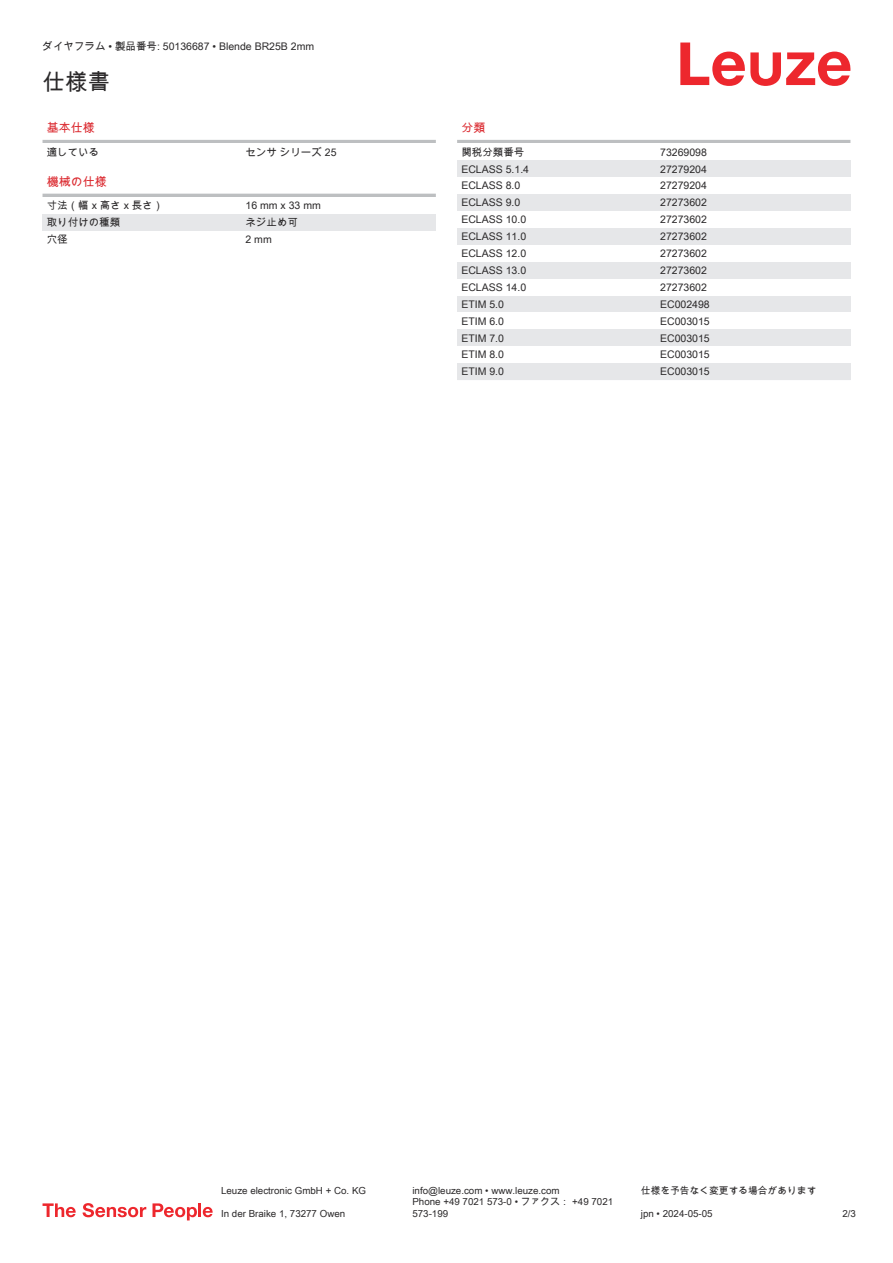
<style>
.page{position:relative;width:893px;height:1263px;background:#fff}
.page>*{position:absolute;margin:0;border:0;box-sizing:border-box;transform-origin:0 0}
.t1{font:22.5px "Arial Unicode MS";color:#2b292a}
.t2{font:12px "Arial Unicode MS";color:#db2a30}
.t3{font:10.5px "Arial Unicode MS";color:#2b292a}
.t4{font:9.75px/11.7px "Arial Unicode MS";color:#2b292a}
</style>
<div class="page">
<svg style="left:680px;top:43px;width:170px;height:43px"></svg>
<hr style="left:43px;top:140px;width:393px;height:3px;background:#bdbfc1">
<hr style="left:43px;top:194px;width:393px;height:3px;background:#bdbfc1">
<div style="left:43px;top:214px;width:199px;height:17px;background:#e6e7e9"></div>
<div style="left:242px;top:214px;width:194px;height:17px;background:#e6e7e9"></div>
<hr style="left:457px;top:140px;width:393px;height:3px;background:#bdbfc1">
<div style="left:457px;top:160px;width:200px;height:17px;background:#e6e7e9"></div>
<div style="left:657px;top:160px;width:193px;height:17px;background:#e6e7e9"></div>
<div style="left:457px;top:194px;width:200px;height:17px;background:#e6e7e9"></div>
<div style="left:657px;top:194px;width:193px;height:17px;background:#e6e7e9"></div>
<div style="left:457px;top:228px;width:200px;height:17px;background:#e6e7e9"></div>
<div style="left:657px;top:228px;width:193px;height:17px;background:#e6e7e9"></div>
<div style="left:457px;top:262px;width:200px;height:17px;background:#e6e7e9"></div>
<div style="left:657px;top:262px;width:193px;height:17px;background:#e6e7e9"></div>
<div style="left:457px;top:296px;width:200px;height:16px;background:#e6e7e9"></div>
<div style="left:657px;top:296px;width:193px;height:16px;background:#e6e7e9"></div>
<div style="left:457px;top:329px;width:200px;height:17px;background:#e6e7e9"></div>
<div style="left:657px;top:329px;width:193px;height:17px;background:#e6e7e9"></div>
<div style="left:457px;top:363px;width:200px;height:17px;background:#e6e7e9"></div>
<div style="left:657px;top:363px;width:193px;height:17px;background:#e6e7e9"></div>
<svg style="left:43px;top:1203px;width:33px;height:14px"></svg>
<svg style="left:83px;top:1203px;width:63px;height:14px"></svg>
<svg style="left:153px;top:1203px;width:44px;height:17px"></svg>
<hr style="left:198px;top:1203px;width:3px;height:14px;background:#ed272d">
<svg style="left:203px;top:1207px;width:10px;height:10px"></svg>
<p class="t3" style="left:43px;top:39px;width:273px">ダイヤフラム • 製品番号: 50136687 • Blende BR25B 2mm</p>
<h1 class="t1" style="left:43px;top:66px;width:69px">仕様書</h1>
<p class="t2" style="left:47px;top:119px;width:49px">基本仕様</p>
<p class="t3" style="left:47px;top:144px;width:54px">適している</p>
<p class="t3" style="left:246px;top:144px;width:93px">センサ シリーズ 25</p>
<p class="t2" style="left:47px;top:173px;width:61px">機械の仕様</p>
<p class="t3" style="left:47px;top:198px;width:118px">寸法（幅 x 高さ x 長さ）</p>
<p class="t3" style="left:246px;top:198px;width:77px">16 mm x 33 mm</p>
<p class="t3" style="left:47px;top:215px;width:75px">取り付けの種類</p>
<p class="t3" style="left:246px;top:215px;width:54px">ネジ止め可</p>
<p class="t3" style="left:47px;top:232px;width:22px">穴径</p>
<p class="t3" style="left:246px;top:232px;width:28px">2 mm</p>
<p class="t2" style="left:461px;top:119px;width:25px">分類</p>
<p class="t3" style="left:461px;top:144px;width:64px">関税分類番号</p>
<p class="t3" style="left:660px;top:144px;width:48px">73269098</p>
<p class="t3" style="left:461px;top:161px;width:69px">ECLASS 5.1.4</p>
<p class="t3" style="left:660px;top:161px;width:48px">27279204</p>
<p class="t3" style="left:461px;top:178px;width:60px">ECLASS 8.0</p>
<p class="t3" style="left:660px;top:178px;width:48px">27279204</p>
<p class="t3" style="left:461px;top:195px;width:60px">ECLASS 9.0</p>
<p class="t3" style="left:660px;top:195px;width:48px">27273602</p>
<p class="t3" style="left:461px;top:212px;width:66px">ECLASS 10.0</p>
<p class="t3" style="left:660px;top:212px;width:48px">27273602</p>
<p class="t3" style="left:461px;top:229px;width:66px">ECLASS 11.0</p>
<p class="t3" style="left:660px;top:229px;width:48px">27273602</p>
<p class="t3" style="left:461px;top:246px;width:66px">ECLASS 12.0</p>
<p class="t3" style="left:660px;top:246px;width:48px">27273602</p>
<p class="t3" style="left:461px;top:263px;width:66px">ECLASS 13.0</p>
<p class="t3" style="left:660px;top:263px;width:48px">27273602</p>
<p class="t3" style="left:461px;top:280px;width:66px">ECLASS 14.0</p>
<p class="t3" style="left:660px;top:280px;width:48px">27273602</p>
<p class="t3" style="left:461px;top:296px;width:44px">ETIM 5.0</p>
<p class="t3" style="left:660px;top:296px;width:51px">EC002498</p>
<p class="t3" style="left:461px;top:313px;width:44px">ETIM 6.0</p>
<p class="t3" style="left:660px;top:313px;width:51px">EC003015</p>
<p class="t3" style="left:461px;top:330px;width:44px">ETIM 7.0</p>
<p class="t3" style="left:660px;top:330px;width:51px">EC003015</p>
<p class="t3" style="left:461px;top:347px;width:44px">ETIM 8.0</p>
<p class="t3" style="left:660px;top:347px;width:51px">EC003015</p>
<p class="t3" style="left:461px;top:364px;width:44px">ETIM 9.0</p>
<p class="t3" style="left:660px;top:364px;width:51px">EC003015</p>
<p class="t4" style="left:221px;top:1184px;width:146px">Leuze electronic GmbH + Co. KG</p>
<p class="t4" style="left:412px;top:1184px;width:149px">info@leuze.com • www.leuze.com</p>
<p class="t4" style="left:641px;top:1184px;width:177px">仕様を予告なく変更する場合があります</p>
<p class="t4" style="left:221px;top:1207px;width:126px">In der Braike 1, 73277 Owen</p>
<p class="t4" style="left:412px;top:1196px;width:202px">Phone +49 7021 573-0 • ファクス： +49 7021<br>573-199</p>
<p class="t4" style="left:641px;top:1207px;width:73px">jpn • 2024-05-05</p>
<p class="t4" style="left:842px;top:1207px;width:15px">2/3</p>
</div>
